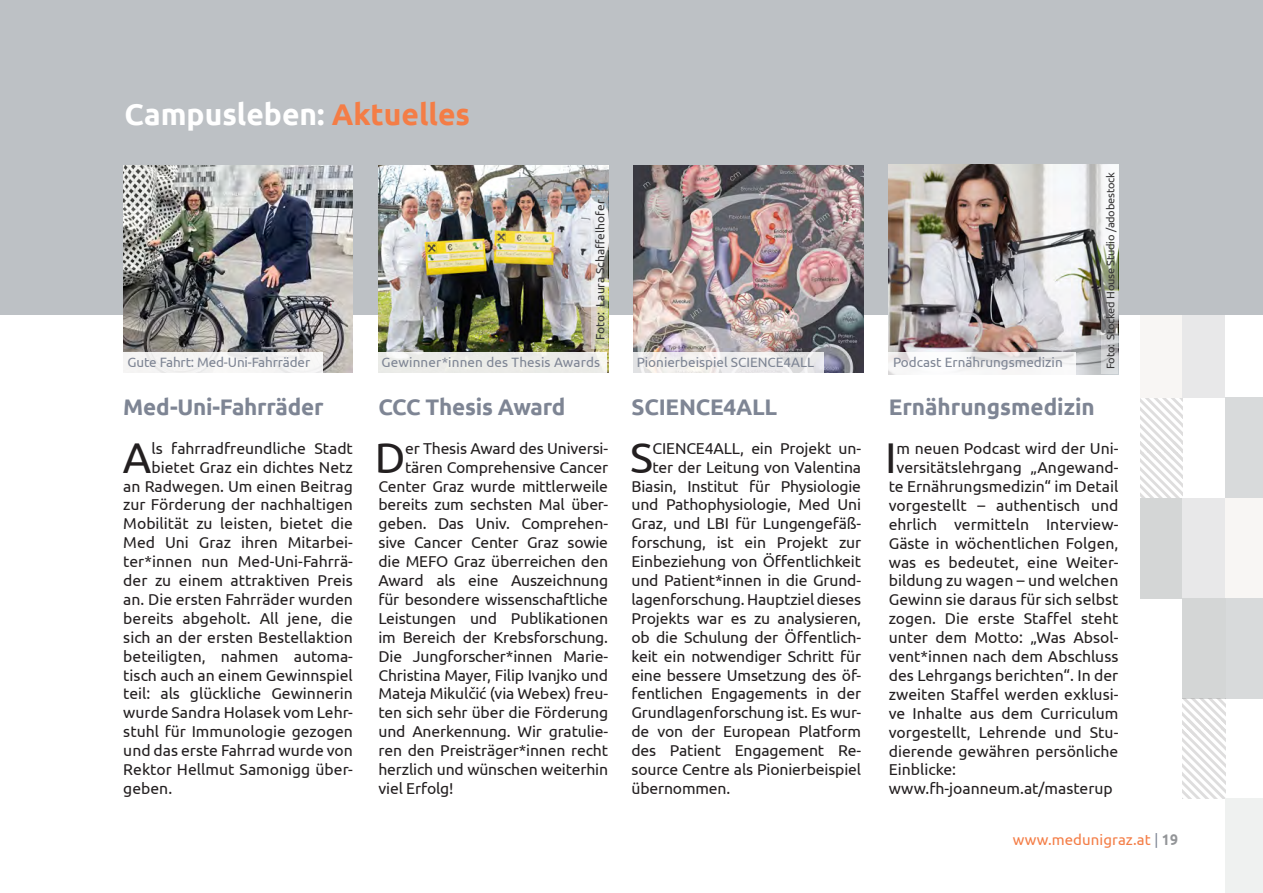
<style>
.page{position:relative;width:1263px;height:893px;background:#fff}
.page>*{position:absolute;margin:0;border:0;box-sizing:border-box;transform-origin:0 0}
.t1{font:43.05px "Ubuntu";color:#231f20}
.t2{font:700 30px "Ubuntu";color:#fff}
.t3{font:700 22.5px "Ubuntu";letter-spacing:-.01em;color:#7e8594}
.t4{font:15.75px "Ubuntu";letter-spacing:-.01em;color:#231f20}
.t5{font:15px "Ubuntu";letter-spacing:.005em;color:#f47d46}
.t6{font:13.5px "Ubuntu";color:#7e8594}
.t7{font:12px "Ubuntu";color:#363536}
.t8{font:11.1px "Ubuntu";letter-spacing:-.02em;color:#363536}
.s1{color:#f47d46}
.s2{font-size:15.3px;color:#7e8594}
.s3{font-weight:700;font-size:15.3px;color:#939598}
</style>
<div class="page">
<svg style="left:1141px;top:398px;width:41px;height:100px"></svg>
<div style="left:1182px;top:298px;width:43px;height:100px;background:#e8e8e9"></div>
<div style="left:1182px;top:498px;width:43px;height:100px;background:#e8e8e9"></div>
<div style="left:1225px;top:398px;width:38px;height:100px;background:#d8dadb"></div>
<div style="left:1225px;top:498px;width:38px;height:100px;background:#f8f6f4"></div>
<div style="left:1141px;top:298px;width:41px;height:100px;background:#f8f6f4"></div>
<div style="left:1141px;top:498px;width:41px;height:100px;background:#d4d6d6"></div>
<div style="left:1225px;top:598px;width:38px;height:100px;background:#d8dadb"></div>
<div style="left:1182px;top:598px;width:43px;height:100px;background:#d4d6d6"></div>
<svg style="left:1182px;top:698px;width:43px;height:100px"></svg>
<div style="left:1225px;top:798px;width:38px;height:95px;background:#eff1f0"></div>
<div style="left:0;top:0;width:1263px;height:315px;background:#bdc1c5"></div>
<img style="left:123px;top:166px;width:230px;height:206px">
<img style="left:378px;top:166px;width:230px;height:206px">
<img style="left:633px;top:166px;width:230px;height:206px">
<div style="left:123px;top:352px;width:200px;height:21px;background:#f4f4f3"></div>
<div style="left:377px;top:352px;width:230px;height:21px;background:#ebebe8"></div>
<svg style="left:633px;top:352px;width:191px;height:21px;fill:#edecec"></svg>
<img style="left:889px;top:165px;width:212px;height:209px">
<svg style="left:889px;top:352px;width:187px;height:22px;fill:#f6f5f6"></svg>
<svg style="left:591px;top:191px;width:17px;height:158px;background:#d8d8cc"></svg>
<svg style="left:1101px;top:165px;width:17px;height:209px;background:#cfd1ce"></svg>
<p class="t2" style="left:124px;top:96px;width:347px">Campusleben: <span class="s1">Aktuelles</span></p>
<p class="t7" style="left:593px;top:340px;width:142px;rotate:-90deg">Foto: Laura Schaffelhofer</p>
<p class="t6" style="left:128px;top:354px;width:184px">Gute Fahrt: Med-Uni-Fahrräder</p>
<p class="t6" style="left:382px;top:354px;width:220px">Gewinner*innen des Thesis Awards</p>
<p class="t6" style="left:637px;top:354px;width:179px">Pionierbeispiel SCIENCE4ALL</p>
<p class="t3" style="left:123px;top:393px;width:202px">Med-Uni-Fahrräder</p>
<p class="t1" style="left:123px;top:431px;width:30px">A</p>
<p class="t4" style="left:151px;top:439px;width:203px">ls fahrradfreundliche Stadt</p>
<p class="t4" style="left:151px;top:457px;width:203px">bietet Graz ein dichtes Netz</p>
<p class="t4" style="left:123px;top:476px;width:231px">an Radwegen. Um einen Beitrag</p>
<p class="t4" style="left:123px;top:495px;width:231px">zur Förderung der nachhaltigen</p>
<p class="t4" style="left:123px;top:514px;width:231px">Mobilität zu leisten, bietet die</p>
<p class="t4" style="left:123px;top:533px;width:231px">Med Uni Graz ihren Mitarbei-</p>
<p class="t4" style="left:123px;top:552px;width:231px">ter*innen nun Med-Uni-Fahrrä-</p>
<p class="t4" style="left:123px;top:571px;width:231px">der zu einem attraktiven Preis</p>
<p class="t4" style="left:123px;top:590px;width:231px">an. Die ersten Fahrräder wurden</p>
<p class="t4" style="left:123px;top:609px;width:231px">bereits abgeholt. All jene, die</p>
<p class="t4" style="left:123px;top:628px;width:231px">sich an der ersten Bestellaktion</p>
<p class="t4" style="left:123px;top:646px;width:231px">beteiligten, nahmen automa-</p>
<p class="t4" style="left:123px;top:665px;width:231px">tisch auch an einem Gewinnspiel</p>
<p class="t4" style="left:123px;top:684px;width:231px">teil: als glückliche Gewinnerin</p>
<p class="t4" style="left:123px;top:703px;width:231px">wurde Sandra Holasek vom Lehr-</p>
<p class="t4" style="left:123px;top:722px;width:231px">stuhl für Immunologie gezogen</p>
<p class="t4" style="left:123px;top:741px;width:231px">und das erste Fahrrad wurde von</p>
<p class="t4" style="left:123px;top:760px;width:231px">Rektor Hellmut Samonigg über-</p>
<p class="t4" style="left:123px;top:779px;width:50px">geben.</p>
<p class="t3" style="left:378px;top:393px;width:188px">CCC Thesis Award</p>
<p class="t1" style="left:375px;top:431px;width:32px">D</p>
<p class="t4" style="left:405px;top:439px;width:205px">er Thesis Award des Universi-</p>
<p class="t4" style="left:405px;top:457px;width:205px">tären Comprehensive Cancer</p>
<p class="t4" style="left:378px;top:476px;width:231px">Center Graz wurde mittlerweile</p>
<p class="t4" style="left:378px;top:495px;width:231px">bereits zum sechsten Mal über-</p>
<p class="t4" style="left:378px;top:514px;width:231px">geben. Das Univ. Comprehen-</p>
<p class="t4" style="left:378px;top:533px;width:231px">sive Cancer Center Graz sowie</p>
<p class="t4" style="left:378px;top:552px;width:231px">die MEFO Graz überreichen den</p>
<p class="t4" style="left:378px;top:571px;width:231px">Award als eine Auszeichnung</p>
<p class="t4" style="left:378px;top:590px;width:231px">für besondere wissenschaftliche</p>
<p class="t4" style="left:378px;top:609px;width:231px">Leistungen und Publikationen</p>
<p class="t4" style="left:378px;top:628px;width:231px">im Bereich der Krebsforschung.</p>
<p class="t4" style="left:378px;top:646px;width:231px">Die Jungforscher*innen Marie-</p>
<p class="t4" style="left:378px;top:665px;width:231px">Christina Mayer, Filip Ivanjko und</p>
<p class="t4" style="left:378px;top:684px;width:231px">Mateja Mikulčić (via Webex) freu-</p>
<p class="t4" style="left:378px;top:703px;width:231px">ten sich sehr über die Förderung</p>
<p class="t4" style="left:378px;top:722px;width:231px">und Anerkennung. Wir gratulie-</p>
<p class="t4" style="left:378px;top:741px;width:231px">ren den Preisträger*innen recht</p>
<p class="t4" style="left:378px;top:760px;width:231px">herzlich und wünschen weiterhin</p>
<p class="t4" style="left:378px;top:779px;width:77px">viel Erfolg!</p>
<p class="t3" style="left:631px;top:393px;width:147px">SCIENCE4ALL</p>
<p class="t1" style="left:630px;top:431px;width:24px">S</p>
<p class="t4" style="left:652px;top:439px;width:210px">CIENCE4ALL, ein Projekt un-</p>
<p class="t4" style="left:652px;top:457px;width:210px">ter der Leitung von Valentina</p>
<p class="t4" style="left:631px;top:476px;width:231px">Biasin, Institut für Physiologie</p>
<p class="t4" style="left:631px;top:495px;width:231px">und Pathophysiologie, Med Uni</p>
<p class="t4" style="left:631px;top:514px;width:231px">Graz, und LBI für Lungengefäß-</p>
<p class="t4" style="left:631px;top:533px;width:231px">forschung, ist ein Projekt zur</p>
<p class="t4" style="left:631px;top:552px;width:231px">Einbeziehung von Öffentlichkeit</p>
<p class="t4" style="left:631px;top:571px;width:231px">und Patient*innen in die Grund-</p>
<p class="t4" style="left:631px;top:590px;width:231px">lagenforschung. Hauptziel dieses</p>
<p class="t4" style="left:631px;top:609px;width:231px">Projekts war es zu analysieren,</p>
<p class="t4" style="left:631px;top:628px;width:231px">ob die Schulung der Öffentlich-</p>
<p class="t4" style="left:631px;top:646px;width:231px">keit ein notwendiger Schritt für</p>
<p class="t4" style="left:631px;top:665px;width:231px">eine bessere Umsetzung des öf-</p>
<p class="t4" style="left:631px;top:684px;width:231px">fentlichen Engagements in der</p>
<p class="t4" style="left:631px;top:703px;width:231px">Grundlagenforschung ist. Es wur-</p>
<p class="t4" style="left:631px;top:722px;width:231px">de von der European Platform</p>
<p class="t4" style="left:631px;top:741px;width:231px">des Patient Engagement Re-</p>
<p class="t4" style="left:631px;top:760px;width:231px">source Centre als Pionierbeispiel</p>
<p class="t4" style="left:631px;top:779px;width:100px">übernommen.</p>
<p class="t6" style="left:893px;top:354px;width:171px">Podcast Ernährungsmedizin</p>
<p class="t8" style="left:1104px;top:369px;width:199px;rotate:-90deg">Foto: Stocked House Studio /adobestock</p>
<p class="t3" style="left:889px;top:394px;width:207px">Ernährungsmedizin</p>
<p class="t1" style="left:885px;top:432px;width:13px">I</p>
<p class="t4" style="left:897px;top:439px;width:223px">m neuen Podcast wird der Uni-</p>
<p class="t4" style="left:897px;top:458px;width:223px">versitätslehrgang „Angewand-</p>
<p class="t4" style="left:889px;top:477px;width:231px">te Ernährungsmedizin“ im Detail</p>
<p class="t4" style="left:889px;top:496px;width:231px">vorgestellt – authentisch und</p>
<p class="t4" style="left:889px;top:515px;width:231px">ehrlich vermitteln Interview-</p>
<p class="t4" style="left:889px;top:533px;width:231px">Gäste in wöchentlichen Folgen,</p>
<p class="t4" style="left:889px;top:552px;width:231px">was es bedeutet, eine Weiter-</p>
<p class="t4" style="left:889px;top:571px;width:231px">bildung zu wagen – und welchen</p>
<p class="t4" style="left:889px;top:590px;width:231px">Gewinn sie daraus für sich selbst</p>
<p class="t4" style="left:889px;top:609px;width:231px">zogen. Die erste Staffel steht</p>
<p class="t4" style="left:889px;top:628px;width:231px">unter dem Motto: „Was Absol-</p>
<p class="t4" style="left:889px;top:647px;width:231px">vent*innen nach dem Abschluss</p>
<p class="t4" style="left:889px;top:666px;width:231px">des Lehrgangs berichten“. In der</p>
<p class="t4" style="left:889px;top:685px;width:231px">zweiten Staffel werden exklusi-</p>
<p class="t4" style="left:889px;top:704px;width:231px">ve Inhalte aus dem Curriculum</p>
<p class="t4" style="left:889px;top:722px;width:231px">vorgestellt, Lehrende und Stu-</p>
<p class="t4" style="left:889px;top:741px;width:231px">dierende gewähren persönliche</p>
<p class="t4" style="left:889px;top:760px;width:69px">Einblicke:</p>
<p class="t4" style="left:889px;top:779px;width:226px">www.fh-joanneum.at/masterup</p>
<p class="t5" style="left:1013px;top:831px;width:167px">www.medunigraz.at <span class="s2">|</span> <span class="s3">19</span></p>
</div>
